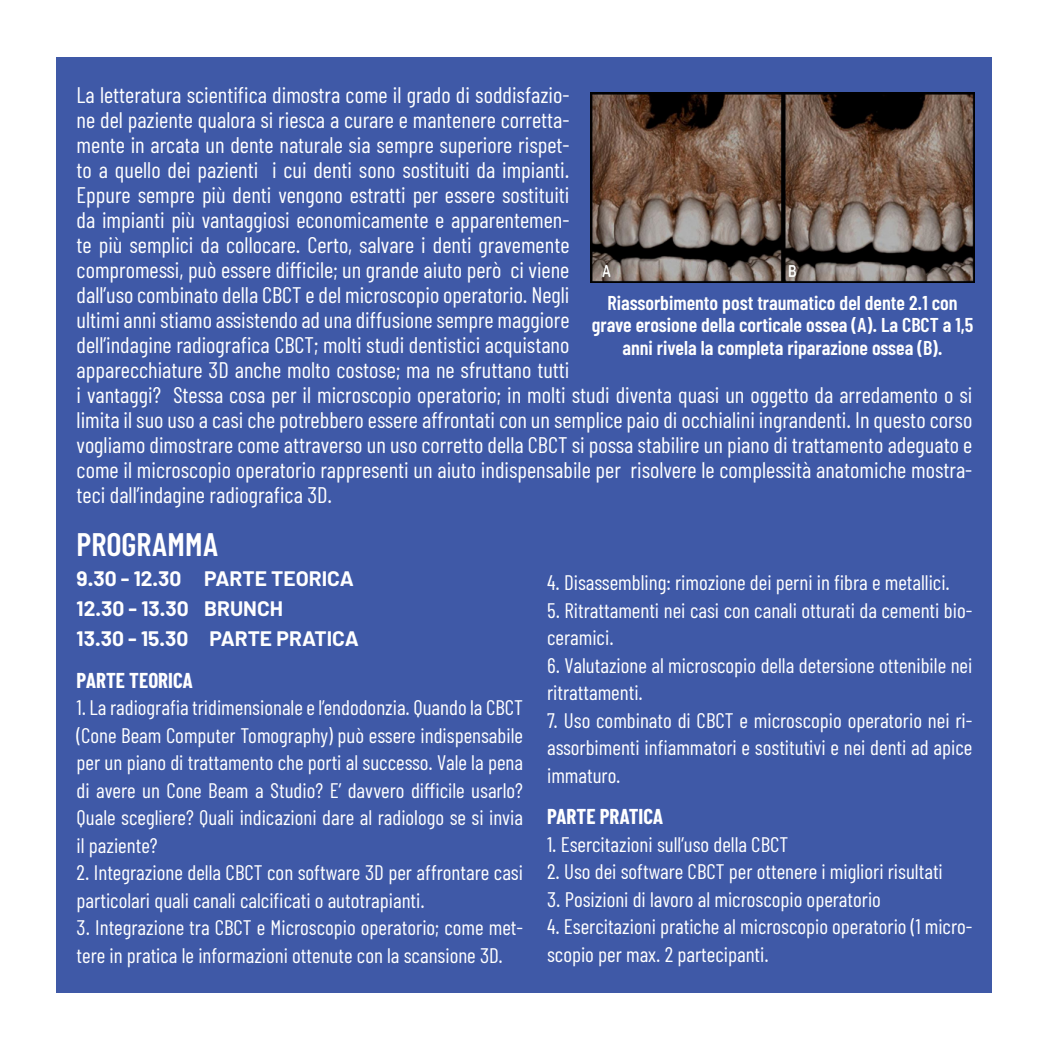
<style>
.page{position:relative;width:1049px;height:1049px;background:#fff}
.page>*{position:absolute;margin:0;border:0;box-sizing:border-box;transform-origin:0 0}
.t1{font:600 32.5px "Barlow Condensed";color:#fff}
.t2{font:22.5px/25px "Barlow Condensed";color:#fff}
.t3{font:21px/27.5px "Barlow Condensed";color:#fff}
.t4{font:700 21px "Barlow";color:#fff}
.t5{font:700 21px "Barlow Condensed";color:#fff}
.t6{font:600 20px/22.5px "Barlow Condensed";color:#fff;text-align:center}
</style>
<div class="page">
<div style="left:57px;top:57px;width:935px;height:935px;background:#3f59a7"></div>
<img style="left:591px;top:92px;width:383px;height:191px">
<p class="t2" style="left:77px;top:82px;width:897px">La letteratura scientifica dimostra come il grado di soddisfazio-<br>ne del paziente qualora si riesca a curare e mantenere corretta-<br>mente in arcata un dente naturale sia sempre superiore rispet-<br>to a quello dei pazienti i cui denti sono sostituiti da impianti.<br>Eppure sempre più denti vengono estratti per essere sostituiti<br>da impianti più vantaggiosi economicamente e apparentemen-<br>te più semplici da collocare. Certo, salvare i denti gravemente<br>compromessi, può essere difficile; un grande aiuto però ci viene<br>dall’uso combinato della CBCT e del microscopio operatorio. Negli<br>ultimi anni stiamo assistendo ad una diffusione sempre maggiore<br>dell’indagine radiografica CBCT; molti studi dentistici acquistano<br>apparecchiature 3D anche molto costose; ma ne sfruttano tutti<br>i vantaggi? Stessa cosa per il microscopio operatorio; in molti studi diventa quasi un oggetto da arredamento o si limita il suo uso a casi che potrebbero essere affrontati con un semplice paio di occhialini ingrandenti. In questo corso vogliamo dimostrare come attraverso un uso corretto della CBCT si possa stabilire un piano di trattamento adeguato e come il microscopio operatorio rappresenti un aiuto indispensabile per risolvere le complessità anatomiche mostra&shy;teci dall’indagine radiografica 3D.</p>
<p class="t6" style="left:592px;top:291px;width:383px">Riassorbimento post traumatico del dente 2.1 con grave erosione della corticale ossea (A). La CBCT a 1,5 anni rivela la completa riparazione ossea (B).</p>
<p class="t1" style="left:77px;top:524px;width:143px">PROGRAMMA</p>
<p class="t4" style="left:77px;top:565px;width:279px">9.30 - 12.30 PARTE TEORICA</p>
<p class="t4" style="left:77px;top:595px;width:208px">12.30 - 13.30 BRUNCH</p>
<p class="t4" style="left:77px;top:625px;width:284px">13.30 - 15.30 PARTE PRATICA</p>
<p class="t5" style="left:77px;top:667px;width:118px">PARTE TEORICA</p>
<p class="t3" style="left:77px;top:693px;width:448px;text-align:justify">1. La radiografia tridimensionale e l’endodonzia. Quando la CBCT (Cone Beam Computer Tomography) può essere indispensabile per un piano di trattamento che porti al successo. Vale la pena di avere un Cone Beam a Studio? E’ davvero difficile usarlo?<br>Quale scegliere? Quali indicazioni dare al radiologo se si invia il paziente?</p>
<p class="t3" style="left:77px;top:858px;width:448px">2. Integrazione della CBCT con software 3D per affrontare casi particolari quali canali calcificati o autotrapianti.</p>
<p class="t3" style="left:77px;top:913px;width:448px">3. Integrazione tra CBCT e Microscopio operatorio; come met&shy;tere in pratica le informazioni ottenute con la scansione 3D.</p>
<p class="t3" style="left:547px;top:568px;width:404px">4. Disassembling: rimozione dei perni in fibra e metallici.</p>
<p class="t3" style="left:547px;top:596px;width:427px">5. Ritrattamenti nei casi con canali otturati da cementi bio&shy;ceramici.</p>
<p class="t3" style="left:547px;top:651px;width:427px">6. Valutazione al microscopio della detersione ottenibile nei ritrattamenti.</p>
<p class="t3" style="left:547px;top:706px;width:427px;text-align:justify">7. Uso combinato di CBCT e microscopio operatorio nei ri&shy;assorbimenti infiammatori e sostitutivi e nei denti ad apice immaturo.</p>
<p class="t5" style="left:547px;top:804px;width:118px">PARTE PRATICA</p>
<p class="t3" style="left:547px;top:830px;width:243px">1. Esercitazioni sull’uso della CBCT</p>
<p class="t3" style="left:547px;top:857px;width:397px">2. Uso dei software CBCT per ottenere i migliori risultati</p>
<p class="t3" style="left:547px;top:885px;width:335px">3. Posizioni di lavoro al microscopio operatorio</p>
<p class="t3" style="left:547px;top:912px;width:427px">4. Esercitazioni pratiche al microscopio operatorio (1 micro&shy;scopio per max. 2 partecipanti.</p>
</div>
